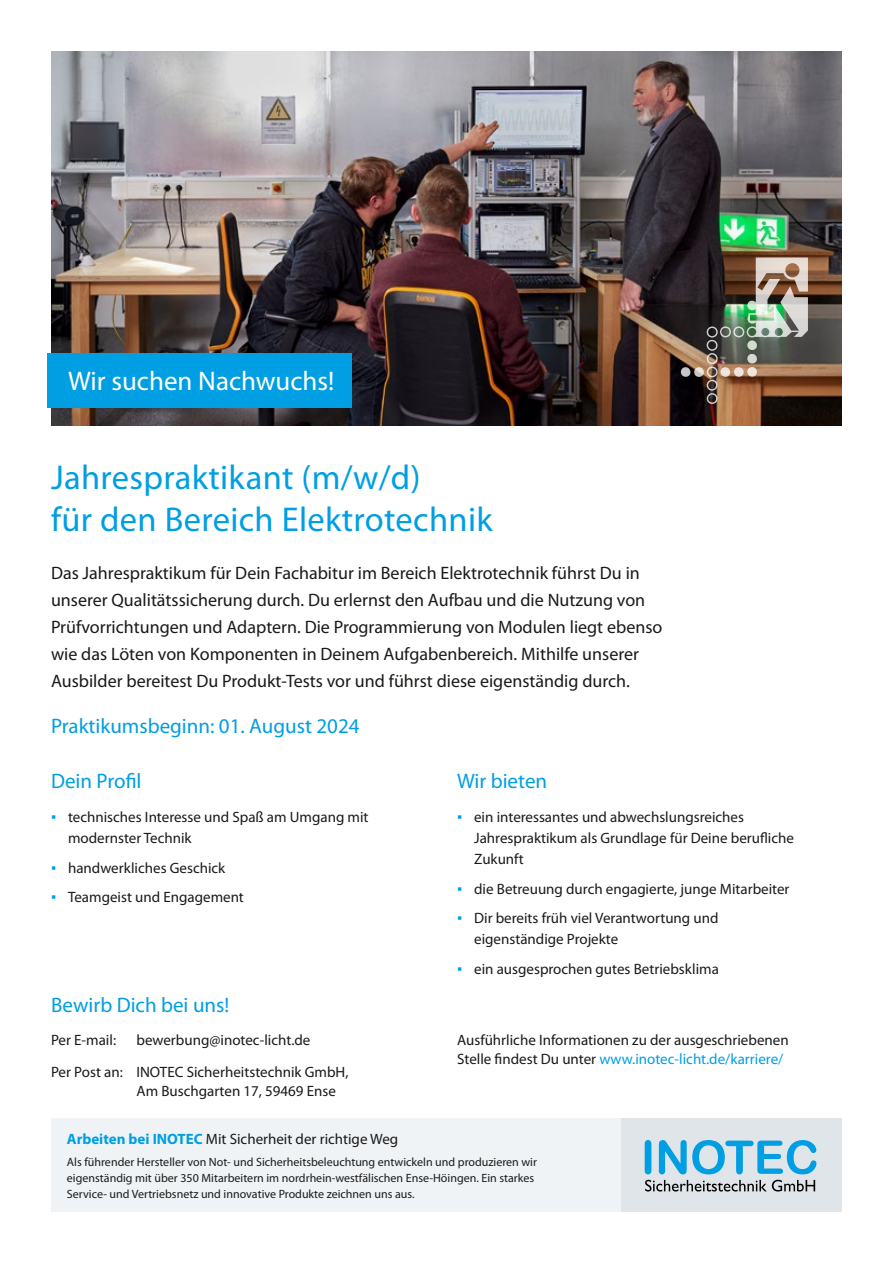
<style>
.page{position:relative;width:893px;height:1263px;background:#fff}
.page>*{position:absolute;margin:0;border:0;box-sizing:border-box;transform-origin:0 0}
.t1{font:34.5px/42px "Myriad Pro";letter-spacing:.01em;color:#009ee3}
.t2{font:27px "Myriad Pro";color:#fff}
.t3{font:21px "Myriad Pro";color:#009ee3}
.t4{font:18px/27px "Myriad Pro";color:#1a1a18}
.t5{font:15px/21px "Myriad Pro";color:#1a1a18}
.t6{font:12px/15.8px "Myriad Pro";color:#1a1a18}
.s1{font-family:"Arial";color:#009ee3}
.s2{font-weight:700;color:#009ee3}
.s3{color:#009ee3}
</style>
<div class="page">
<div style="left:621px;top:1118px;width:221px;height:94px;background:#dfe5e9"></div>
<div style="left:51px;top:1118px;width:570px;height:94px;background:#f0f3f6"></div>
<svg style="left:645px;top:1140px;width:6px;height:34px"></svg>
<svg style="left:659px;top:1140px;width:157px;height:34px"></svg>
<svg style="left:645px;top:1180px;width:170px;height:11px"></svg>
<img style="left:51px;top:51px;width:791px;height:374px">
<div style="left:47px;top:353px;width:304px;height:54px;background:#009ee3"></div>
<img style="left:681px;top:257px;width:127px;height:147px">
<h2 class="t2" style="left:68px;top:364px;width:268px">Wir suchen Nachwuchs!</h2>
<h1 class="t1" style="left:51px;top:456px;width:443px">Jahrespraktikant (m/w/d)<br>für den Bereich Elektrotechnik</h1>
<p class="t4" style="left:51px;top:559px;width:613px">Das Jahrespraktikum für Dein Fachabitur im Bereich Elektrotechnik führst Du in unserer Qualitätssicherung durch. Du erlernst den Aufbau und die Nutzung von Prüfvorrichtungen und Adaptern. Die Programmierung von Modulen liegt ebenso wie das Löten von Komponenten in Deinem Aufgabenbereich. Mithilfe unserer Ausbilder bereitest Du Produkt-Tests vor und führst diese eigenständig durch.</p>
<h3 class="t3" style="left:51px;top:712px;width:310px">Praktikumsbeginn: 01. August 2024</h3>
<h3 class="t3" style="left:51px;top:768px;width:92px">Dein Profil</h3>
<p class="t5" style="left:68px;top:806px;width:302px;text-indent:-17px"><span class="s1">▪</span> technisches Interesse und Spaß am Umgang mit modernster Technik</p>
<p class="t5" style="left:51px;top:857px;width:176px"><span class="s1">▪</span> handwerkliches Geschick</p>
<p class="t5" style="left:51px;top:886px;width:194px"><span class="s1">▪</span> Teamgeist und Engagement</p>
<h3 class="t3" style="left:51px;top:992px;width:180px">Bewirb Dich bei uns!</h3>
<p class="t5" style="left:51px;top:1029px;width:67px">Per E-mail:</p>
<p class="t5" style="left:51px;top:1023px;width:299px;line-height:32.2px;text-indent:86px">bewerbung@inotec-licht.de<br>Per Post an: INOTEC Sicherheitstechnik GmbH,</p>
<p class="t5" style="left:137px;top:1081px;width:201px">Am Buschgarten 17, 59469 Ense</p>
<p class="t5" style="left:67px;top:1128px;width:333px"><span class="s2">Arbeiten bei INOTEC</span> Mit Sicherheit der richtige Weg</p>
<h3 class="t3" style="left:457px;top:768px;width:92px">Wir bieten</h3>
<p class="t5" style="left:474px;top:806px;width:321px;text-indent:-17px"><span class="s1">▪</span> ein interessantes und abwechslungsreiches<br>Jahrespraktikum als Grundlage für Deine berufliche<br>Zukunft</p>
<p class="t5" style="left:457px;top:878px;width:334px"><span class="s1">▪</span> die Betreuung durch engagierte, junge Mitarbeiter</p>
<p class="t5" style="left:474px;top:907px;width:246px;text-indent:-17px"><span class="s1">▪</span> Dir bereits früh viel Verantwortung und eigenständige Projekte</p>
<p class="t5" style="left:457px;top:958px;width:263px"><span class="s1">▪</span> ein ausgesprochen gutes Betriebsklima</p>
<p class="t5" style="left:457px;top:1030px;width:333px;line-height:19.5px">Ausführliche Informationen zu der ausgeschriebenen<br>Stelle findest Du unter <span class="s3">www.inotec-licht.de/karriere/</span></p>
<p class="t6" style="left:67px;top:1154px;width:472px">Als führender Hersteller von Not- und Sicherheitsbeleuchtung entwickeln und produzieren wir eigenständig mit über 350 Mitarbeitern im nordrhein-westfälischen Ense-Höingen. Ein starkes<br>Service- und Vertriebsnetz und innovative Produkte zeichnen uns aus.</p>
</div>
